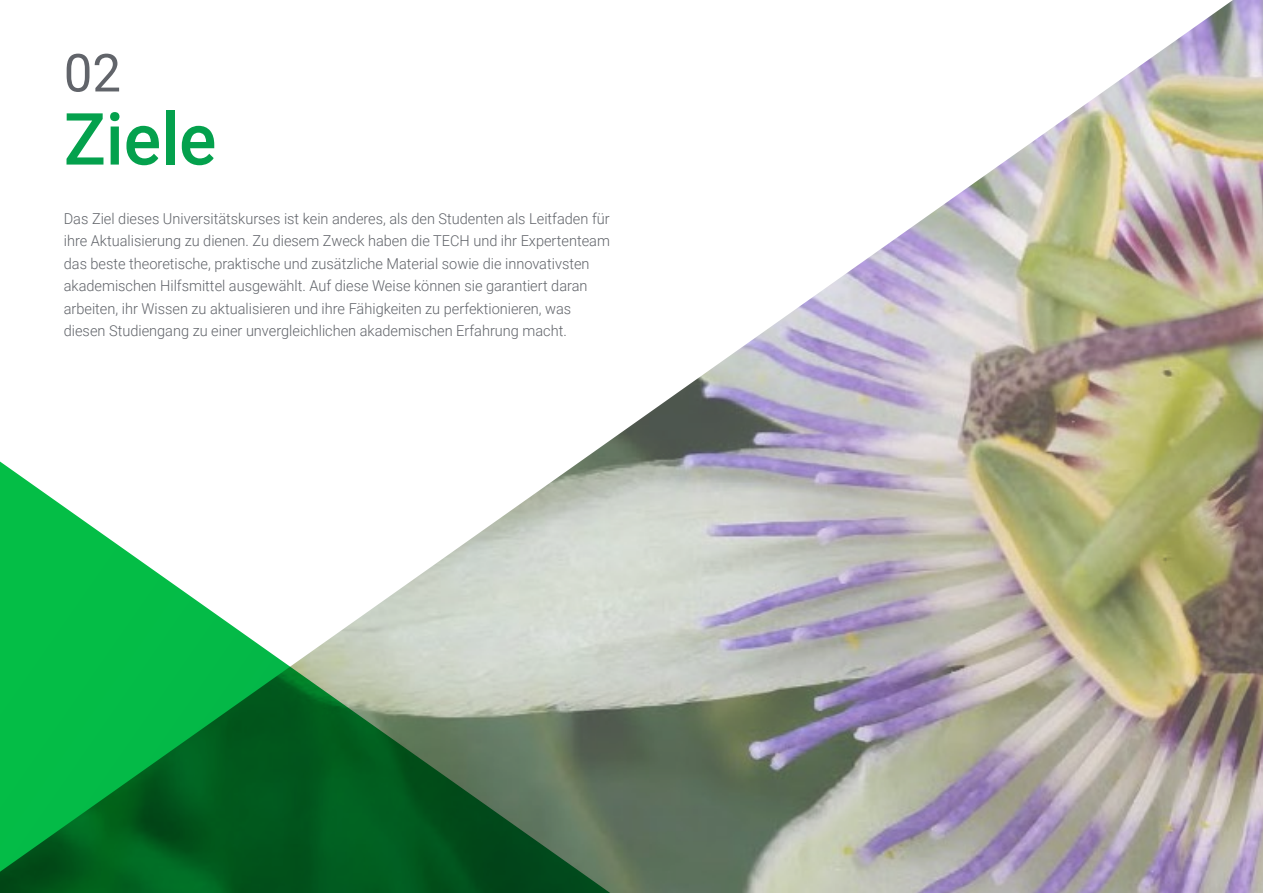
<style>
.page{position:relative;width:1263px;height:893px;background:#fff}
.page>*{position:absolute;margin:0;border:0;box-sizing:border-box;transform-origin:0 0}
.t1{font:500 72px "Roboto";color:#04a14d}
.t2{font:52.5px "Roboto";color:#61646a}
.t3{font:300 15px/22.5px "Roboto";color:#61646a}
</style>
<div class="page">
<img style="left:602px;top:0;width:661px;height:893px">
<svg style="left:0;top:446px;width:640px;height:447px"></svg>
<h2 class="t2" style="left:64px;top:36px;width:59px">02</h2>
<h1 class="t1" style="left:64px;top:89px;width:154px">Ziele</h1>
<p class="t3" style="left:64px;top:207px;width:548px">Das Ziel dieses Universitätskurses ist kein anderes, als den Studenten als Leitfaden für ihre Aktualisierung zu dienen. Zu diesem Zweck haben die TECH und ihr Expertenteam das beste theoretische, praktische und zusätzliche Material sowie die innovativsten akademischen Hilfsmittel ausgewählt. Auf diese Weise können sie garantiert daran arbeiten, ihr Wissen zu aktualisieren und ihre Fähigkeiten zu perfektionieren, was diesen Studiengang zu einer unvergleichlichen akademischen Erfahrung macht.</p>
</div>
